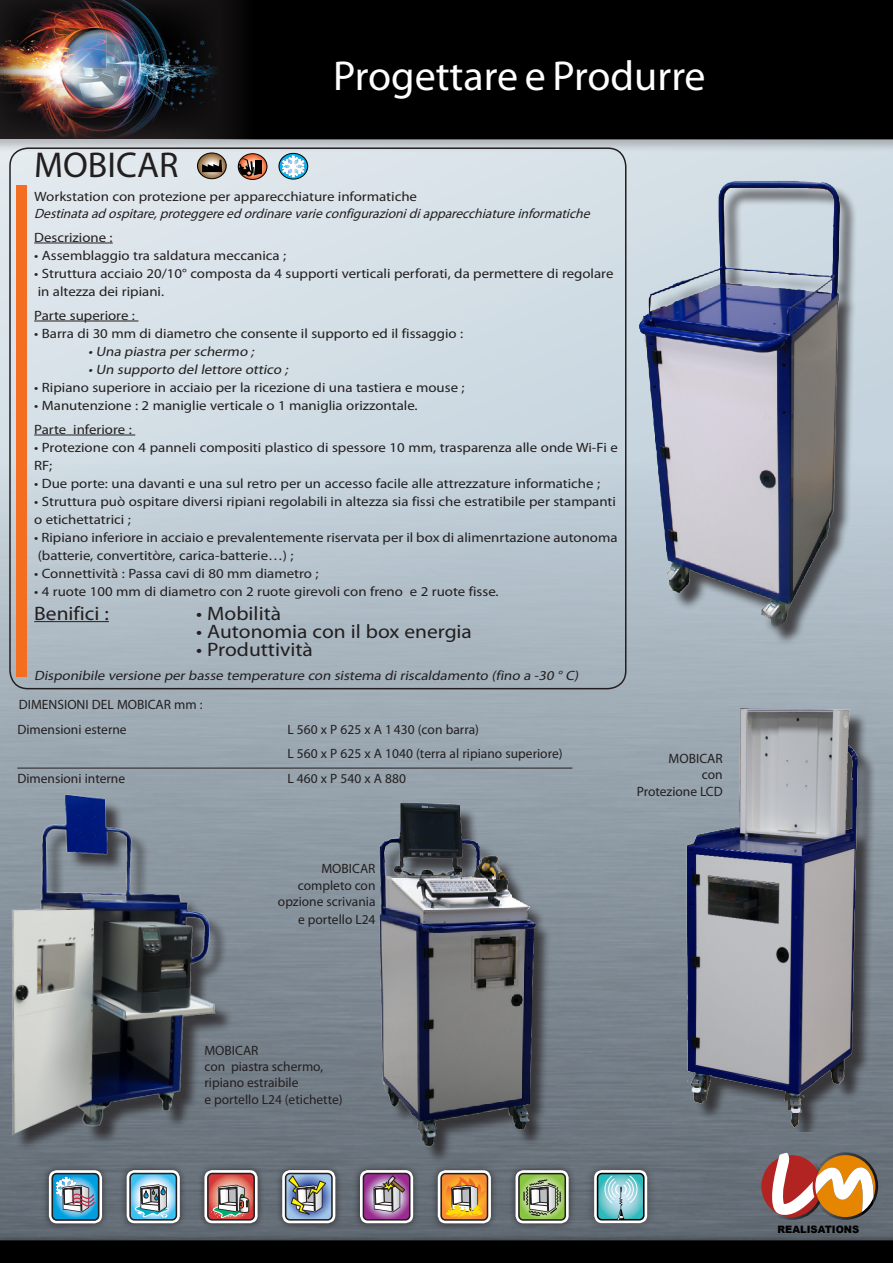
<style>
.page{position:relative;width:893px;height:1263px;background:#fff}
.page>*{position:absolute;margin:0;border:0;box-sizing:border-box;transform-origin:0 0}
.t1{font:42px "Myriad Pro";color:#fff}
.t2{font:36px "Myriad Pro";color:#231f20}
.t3{font:19.5px "Myriad Pro";color:#231f20;scale:1.1 1}
.t4{font:13.5px/18px "Myriad Pro";color:#231f20;scale:1.1 1}
.t5{font:13.5px/16.2px "Myriad Pro";color:#231f20}
.t6{font:italic 13.5px "Myriad Pro";color:#231f20;scale:1.1 1}
.t7{font:italic 13.5px "Myriad Pro";color:#231f20}
.t8{font:900 10.2px "Arial";color:#000}
</style>
<div class="page">
<div style="left:0;top:0;width:893px;height:1240px;background:linear-gradient(to right,#d9e2e8,#cfdbe3)"></div>
<img style="left:0;top:463px;width:893px;height:770px">
<div style="left:0;top:0;width:893px;height:153px;background:#231f20;opacity:.25"></div>
<div style="left:0;top:1233px;width:893px;height:30px;background:#231f20;opacity:.25"></div>
<img style="left:0;top:0;width:149px;height:139px">
<svg style="left:149px;top:0;width:744px;height:139px;background:#020203"></svg>
<div style="left:0;top:1240px;width:893px;height:23px;background:#000"></div>
<svg style="left:759px;top:1152px;width:119px;height:68px"></svg>
<div style="left:42px;top:1163px;width:67px;height:67px;background:#231f20;opacity:.75"></div>
<div style="left:49px;top:1170px;width:53px;height:53px;background:#fff;border-radius:8px"></div>
<svg style="left:51px;top:1172px;width:49px;height:49px;background:#639ab8"></svg>
<div style="left:119px;top:1163px;width:68px;height:67px;background:#231f20;opacity:.75"></div>
<div style="left:127px;top:1170px;width:53px;height:53px;background:#fff;border-radius:8px"></div>
<svg style="left:127px;top:1172px;width:51px;height:49px;background:#84b0c2"></svg>
<div style="left:275px;top:1163px;width:67px;height:67px;background:#231f20;opacity:.75"></div>
<div style="left:282px;top:1170px;width:53px;height:53px;background:#fff;border-radius:8px"></div>
<svg style="left:284px;top:1172px;width:49px;height:49px;background:#8896a0"></svg>
<div style="left:353px;top:1163px;width:67px;height:67px;background:#231f20;opacity:.75"></div>
<div style="left:360px;top:1170px;width:53px;height:53px;background:#fff;border-radius:8px"></div>
<svg style="left:362px;top:1172px;width:49px;height:49px;background:#9a7095"></svg>
<div style="left:430px;top:1163px;width:68px;height:67px;background:#231f20;opacity:.75"></div>
<div style="left:438px;top:1170px;width:53px;height:53px;background:#fff;border-radius:8px"></div>
<svg style="left:440px;top:1172px;width:49px;height:49px;background:#ca9650"></svg>
<div style="left:508px;top:1163px;width:68px;height:67px;background:#231f20;opacity:.75"></div>
<div style="left:515px;top:1170px;width:54px;height:53px;background:#fff;border-radius:8px"></div>
<svg style="left:517px;top:1172px;width:50px;height:49px;background:#91a675"></svg>
<div style="left:585px;top:1161px;width:71px;height:71px;background:#231f20;opacity:.5"></div>
<div style="left:594px;top:1170px;width:53px;height:53px;background:#fff;border-radius:8px"></div>
<svg style="left:596px;top:1172px;width:49px;height:49px;background:#78b7bc"></svg>
<hr style="left:34px;top:243px;width:79px;height:1px;background:#231f20">
<hr style="left:34px;top:321px;width:104px;height:1px;background:#231f20">
<hr style="left:34px;top:435px;width:101px;height:1px;background:#231f20">
<hr style="left:34px;top:621px;width:75px;height:1px;background:#231f20">
<div style="left:16px;top:185px;width:11px;height:491px;background:#f36e21"></div>
<hr style="left:17px;top:768px;width:555px;height:1px;background:#231f20">
<div style="left:197px;top:1163px;width:68px;height:67px;background:#231f20;opacity:.75"></div>
<div style="left:204px;top:1170px;width:54px;height:53px;background:#fff;border-radius:8px"></div>
<svg style="left:204px;top:1172px;width:52px;height:49px;background:#af7e78"></svg>
<div style="left:197px;top:152px;width:30px;height:27px;border:1px solid #000;border-radius:50%"></div>
<svg style="left:198px;top:153px;width:28px;height:26px"></svg>
<div style="left:238px;top:153px;width:29px;height:27px;border:1px solid #000;border-radius:50%"></div>
<svg style="left:238px;top:154px;width:29px;height:25px"></svg>
<div style="left:382px;top:806px;width:171px;height:357px;background:#231f20;opacity:.75"></div>
<img style="left:368px;top:788px;width:174px;height:362px">
<img style="left:643px;top:697px;width:235px;height:435px">
<div style="left:642px;top:183px;width:216px;height:463px;background:#231f20;opacity:.75"></div>
<img style="left:631px;top:180px;width:216px;height:451px">
<div style="left:278px;top:153px;width:30px;height:27px;border:1px solid #000;border-radius:50%"></div>
<svg style="left:279px;top:153px;width:29px;height:26px"></svg>
<div style="left:15px;top:798px;width:218px;height:355px;background:#231f20;opacity:.75"></div>
<img style="left:0;top:786px;width:234px;height:351px">
<h1 class="t1" style="left:349px;top:49px;width:378px">Concepteur Fabricant</h1>
<h1 class="t1" style="left:333px;top:50px;width:374px">Pr gettar e Produrre</h1>
<h2 class="t2" style="left:34px;top:142px;width:146px">MOBICAR</h2>
<p class="t4" style="left:34px;top:188px;width:350px">Workstation con protezione per apparecchiature informatiche</p>
<p class="t7" style="left:34px;top:205px;width:561px">Destinataadospitare,proteggereedordinarevarieconfigurazionidiapparecchiatureinformatiche</p>
<p class="t4" style="left:34px;top:228px;width:73px">Descrizione :</p>
<p class="t4" style="left:34px;top:246px;width:231px">• Assemblaggio tra saldatura meccanica ;</p>
<p class="t4" style="left:34px;top:264px;width:528px">• Struttura acciaio 20/10° composta da 4 supporti verticali perforati, da permettere di regolare in altezza dei ripiani.</p>
<p class="t4" style="left:34px;top:306px;width:93px">Parte superiore :</p>
<p class="t4" style="left:34px;top:324px;width:392px">• Barra di 30 mm di diametro che consente il supporto ed il fissaggio :</p>
<p class="t6" style="left:88px;top:343px;width:155px">•Una piastra perschermo ;</p>
<p class="t6" style="left:88px;top:361px;width:186px">•Un supporto dellettore ottico ;</p>
<p class="t4" style="left:34px;top:378px;width:393px">• Ripiano superiore in acciaio per la ricezione di una tastiera e mouse ;</p>
<p class="t4" style="left:34px;top:393px;width:350px;line-height:24px">• Manutenzione : 2 maniglie verticale o 1 maniglia orizzontale.<br>Parte inferiore :</p>
<p class="t4" style="left:34px;top:438px;width:532px">• Protezione con 4 panneli compositi plastico di spessore 10 mm, trasparenza alle onde Wi-Fi e<br>RF;</p>
<p class="t4" style="left:34px;top:474px;width:516px">• Due porte: una davanti e una sul retro per un accesso facile alle attrezzature informatiche ;</p>
<p class="t4" style="left:34px;top:492px;width:530px">• Struttura può ospitare diversi ripiani regolabili in altezza sia fissi che estratibile per stampanti o etichettatrici ;</p>
<p class="t4" style="left:34px;top:528px;width:532px">• Ripiano inferiore in acciaio e prevalentemente riservata per il box di alimenrtazione autonoma (batterie, convertitòre, carica-batterie…) ;</p>
<p class="t4" style="left:34px;top:564px;width:260px">• Connettività : Passa cavi di 80 mm diametro ;</p>
<p class="t4" style="left:34px;top:582px;width:424px">• 4 ruote 100 mm di diametro con 2 ruote girevoli con freno e 2 ruote fisse.</p>
<h3 class="t3" style="left:34px;top:601px;width:69px">Benifici :</h3>
<h3 class="t3" style="left:196px;top:601px;width:79px">• Mobilità</h3>
<h3 class="t3" style="left:196px;top:619px;width:252px">• Autonomia con il box energia</h3>
<h3 class="t3" style="left:196px;top:637px;width:108px">• Produttività</h3>
<p class="t6" style="left:34px;top:667px;width:499px">Disponibile versione perbasse temperature con sistema diriscaldamento (fino a -30 °C)</p>
<p class="t5" style="left:17px;top:692px;width:187px;line-height:24.8px">DIMENSIONI DEL MOBICAR mm :<br>Dimensioni esterne</p>
<p class="t5" style="left:287px;top:717px;width:277px;line-height:24.8px">L 560 x P 625 x A 1430 (con barra)<br>L 560 x P 625 x A 1040 (terra al ripiano superiore)</p>
<p class="t5" style="left:17px;top:770px;width:109px">Dimensioni interne</p>
<p class="t5" style="left:287px;top:770px;width:120px">L 460 x P 540 x A 880</p>
<p class="t5" style="left:637px;top:750px;width:87px;text-align:right">MOBICAR<br>con<br>Protezione LCD</p>
<p class="t5" style="left:278px;top:860px;width:99px;text-align:right">MOBICAR completo con opzione scrivania</p>
<p class="t5" style="left:298px;top:911px;width:79px">e portello L24</p>
<p class="t5" style="left:204px;top:1042px;width:140px">MOBICAR<br>con piastra schermo, ripiano estraibile<br>e portello L24 (etichette)</p>
<p class="t8" style="left:777px;top:1224px;width:83px">REALISATIONS</p>
</div>
